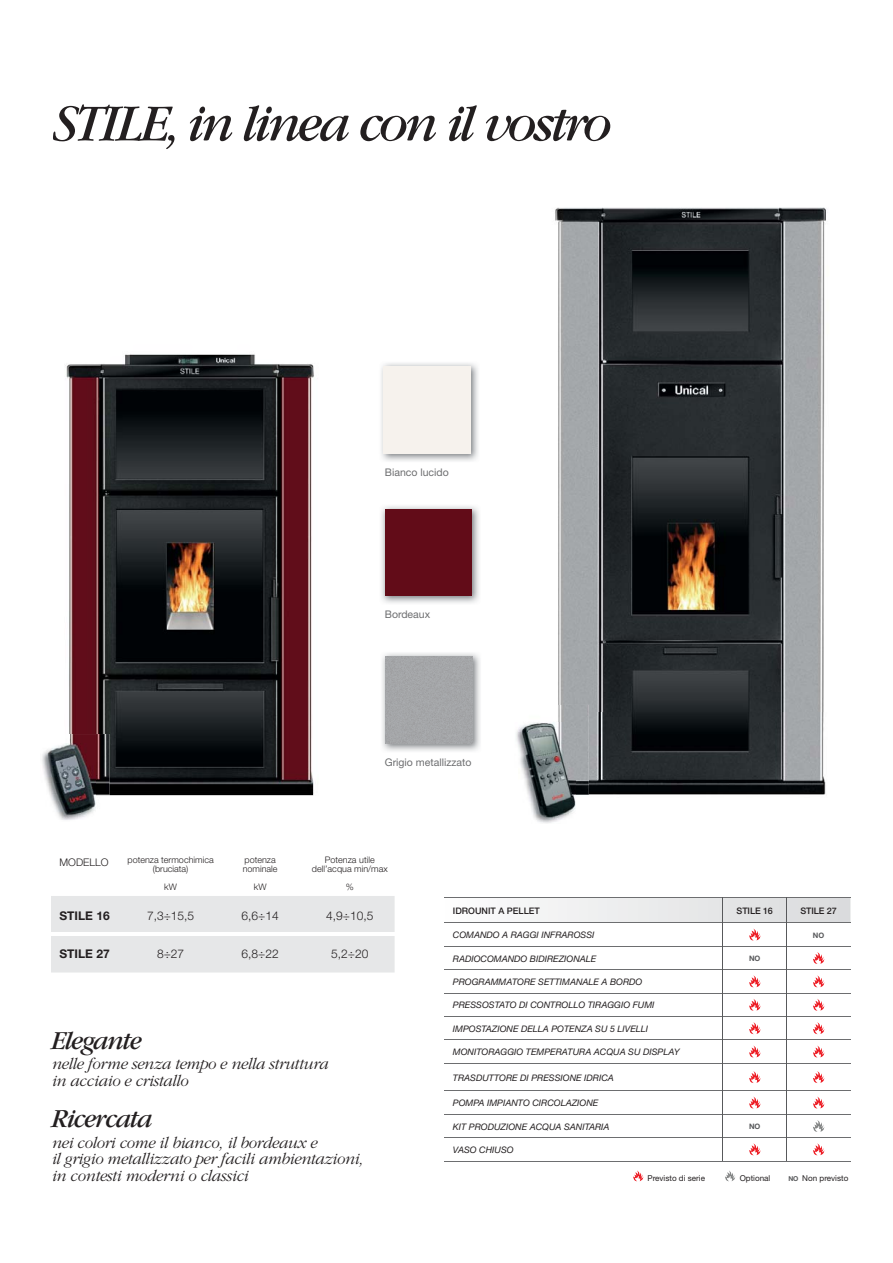
<style>
.page{position:relative;width:893px;height:1263px;background:#fff}
.page>*{position:absolute;margin:0;border:0;box-sizing:border-box;transform-origin:0 0}
.t1{font:italic 54px "Garamond";letter-spacing:-.06em;color:#231f20}
.t2{font:italic 27px "Garamond";letter-spacing:-.05em;color:#231f20}
.t3{font:italic 300 16.5px/16.5px "Garamond";letter-spacing:-.02em;color:#231f20}
.t4{font:300 12px "Helvetica Neue";color:#231f20}
.t5{font:700 12px "Helvetica Neue";color:#231f20}
.t6{font:10.5px "Helvetica Neue";color:#6d6e70}
.t7{font:300 10.5px "Helvetica Neue";color:#231f20}
.t8{font:italic 9px "Helvetica Neue";color:#231f20}
.t9{font:300 9px/9px "Helvetica Neue";color:#231f20;text-align:center}
.t10{font:500 9px "Helvetica Neue";color:#231f20}
.t11{font:8.1px "Helvetica Neue";color:#231f20}
.t12{font:700 7.5px "Helvetica Neue";color:#58595b}
.t13{font:700 6.75px "Helvetica Neue";color:#58595b}
</style>
<div class="page">
<svg style="left:633px;top:1170px;width:10px;height:11px"></svg>
<svg style="left:725px;top:1170px;width:10px;height:11px"></svg>
<hr style="left:444px;top:946px;width:279px;height:1px;background:#6d6e70">
<hr style="left:723px;top:946px;width:64px;height:1px;background:#6d6e70">
<hr style="left:787px;top:946px;width:63px;height:1px;background:#6d6e70">
<hr style="left:444px;top:969px;width:279px;height:1px;background:#6d6e70">
<hr style="left:723px;top:969px;width:64px;height:1px;background:#6d6e70">
<hr style="left:787px;top:969px;width:63px;height:1px;background:#6d6e70">
<hr style="left:444px;top:993px;width:279px;height:1px;background:#6d6e70">
<hr style="left:723px;top:993px;width:64px;height:1px;background:#6d6e70">
<hr style="left:787px;top:993px;width:63px;height:1px;background:#6d6e70">
<hr style="left:444px;top:1016px;width:279px;height:1px;background:#6d6e70">
<hr style="left:723px;top:1016px;width:64px;height:1px;background:#6d6e70">
<hr style="left:787px;top:1016px;width:63px;height:1px;background:#6d6e70">
<hr style="left:444px;top:1040px;width:279px;height:1px;background:#6d6e70">
<hr style="left:723px;top:1040px;width:64px;height:1px;background:#6d6e70">
<hr style="left:787px;top:1040px;width:63px;height:1px;background:#6d6e70">
<hr style="left:444px;top:1063px;width:279px;height:1px;background:#6d6e70">
<hr style="left:723px;top:1063px;width:64px;height:1px;background:#6d6e70">
<hr style="left:787px;top:1063px;width:63px;height:1px;background:#6d6e70">
<hr style="left:444px;top:1091px;width:279px;height:1px;background:#6d6e70">
<hr style="left:723px;top:1091px;width:64px;height:1px;background:#6d6e70">
<hr style="left:787px;top:1091px;width:63px;height:1px;background:#6d6e70">
<hr style="left:444px;top:1114px;width:279px;height:1px;background:#6d6e70">
<hr style="left:723px;top:1114px;width:64px;height:1px;background:#6d6e70">
<hr style="left:787px;top:1114px;width:63px;height:1px;background:#6d6e70">
<hr style="left:444px;top:1137px;width:279px;height:1px;background:#6d6e70">
<hr style="left:723px;top:1137px;width:64px;height:1px;background:#6d6e70">
<hr style="left:787px;top:1137px;width:63px;height:1px;background:#6d6e70">
<hr style="left:444px;top:1161px;width:406px;height:1px;background:#6d6e70">
<hr style="left:787px;top:897px;width:1px;height:264px;background:#58595b">
<hr style="left:723px;top:897px;width:1px;height:264px;background:#58595b">
<svg style="left:444px;top:897px;width:406px;height:43px"></svg>
<svg style="left:813px;top:952px;width:11px;height:12px"></svg>
<svg style="left:749px;top:975px;width:11px;height:12px"></svg>
<svg style="left:813px;top:975px;width:11px;height:12px"></svg>
<svg style="left:749px;top:999px;width:11px;height:12px"></svg>
<svg style="left:813px;top:999px;width:11px;height:12px"></svg>
<svg style="left:749px;top:1022px;width:11px;height:12px"></svg>
<svg style="left:813px;top:1022px;width:11px;height:12px"></svg>
<svg style="left:749px;top:1045px;width:11px;height:12px"></svg>
<svg style="left:813px;top:1045px;width:11px;height:12px"></svg>
<svg style="left:749px;top:1071px;width:11px;height:12px"></svg>
<svg style="left:813px;top:1071px;width:11px;height:12px"></svg>
<svg style="left:749px;top:1096px;width:11px;height:12px"></svg>
<svg style="left:813px;top:1096px;width:11px;height:12px"></svg>
<svg style="left:813px;top:1120px;width:11px;height:12px"></svg>
<svg style="left:749px;top:1143px;width:11px;height:12px"></svg>
<svg style="left:813px;top:1143px;width:11px;height:12px"></svg>
<img style="left:65px;top:354px;width:249px;height:442px">
<img style="left:65px;top:734px;width:44px;height:74px">
<img style="left:42px;top:743px;width:53px;height:77px">
<img style="left:382px;top:653px;width:98px;height:98px">
<div style="left:385px;top:657px;width:87px;height:87px;background:#a4a6a8"></div>
<img style="left:381px;top:506px;width:98px;height:97px">
<div style="left:385px;top:509px;width:86px;height:87px;background:#620c18"></div>
<img style="left:381px;top:363px;width:97px;height:98px">
<div style="left:384px;top:366px;width:87px;height:87px;background:#f6f2ed"></div>
<img style="left:555px;top:207px;width:271px;height:505px">
<img style="left:589px;top:712px;width:237px;height:83px">
<img style="left:555px;top:705px;width:34px;height:90px">
<img style="left:516px;top:730px;width:42px;height:93px">
<img style="left:518px;top:722px;width:58px;height:98px">
<div style="left:51px;top:896px;width:344px;height:76px;background:#e6e7e8"></div>
<hr style="left:51px;top:933px;width:344px;height:3px;background:#fff">
<h1 class="t1" style="left:53px;top:105px;width:561px">STILE, in linea con il vostro</h1>
<p class="t6" style="left:385px;top:469px;width:65px">Bianco lucido</p>
<p class="t6" style="left:385px;top:610px;width:47px">Bordeaux</p>
<p class="t6" style="left:385px;top:758px;width:88px">Grigio metallizzato</p>
<p class="t7" style="left:60px;top:858px;width:51px">MODELLO</p>
<p class="t9" style="left:128px;top:856px;width:88px">potenza termochimica (bruciata)</p>
<p class="t9" style="left:164px;top:883px;width:14px">kW</p>
<p class="t9" style="left:243px;top:856px;width:36px;text-align:left">potenza nominale</p>
<p class="t9" style="left:254px;top:883px;width:14px">kW</p>
<p class="t9" style="left:312px;top:856px;width:77px">Potenza utile dell’acqua min/max</p>
<p class="t9" style="left:346px;top:883px;width:10px">%</p>
<h3 class="t5" style="left:60px;top:911px;width:52px">STILE 16</h3>
<h3 class="t4" style="left:147px;top:911px;width:49px">7,3÷15,5</h3>
<h3 class="t4" style="left:242px;top:911px;width:39px">6,6÷14</h3>
<h3 class="t4" style="left:326px;top:911px;width:49px">4,9÷10,5</h3>
<h3 class="t5" style="left:60px;top:949px;width:52px">STILE 27</h3>
<h3 class="t4" style="left:157px;top:949px;width:29px">8÷27</h3>
<h3 class="t4" style="left:242px;top:949px;width:39px">6,8÷22</h3>
<h3 class="t4" style="left:331px;top:949px;width:39px">5,2÷20</h3>
<h2 class="t2" style="left:51px;top:1031px;width:93px">Elegante</h2>
<h3 class="t3" style="left:51px;top:1057px;width:278px">nelle forme senza tempo e nella struttura in acciaio e cristallo</h3>
<h2 class="t2" style="left:51px;top:1109px;width:103px">Ricercata</h2>
<h3 class="t3" style="left:51px;top:1135px;width:314px">nei colori come il bianco, il bordeaux e<br>il grigio metallizzato per facili ambientazioni, in contesti moderni o classici</h3>
<p class="t10" style="left:453px;top:907px;width:89px">IDROUNIT A PELLET</p>
<p class="t10" style="left:737px;top:907px;width:38px">STILE 16</p>
<p class="t10" style="left:800px;top:907px;width:38px">STILE 27</p>
<p class="t8" style="left:453px;top:932px;width:143px">COMANDO A RAGGI INFRAROSSI</p>
<p class="t12" style="left:813px;top:932px;width:13px">NO</p>
<p class="t8" style="left:453px;top:955px;width:145px">RADIOCOMANDO BIDIREZIONALE</p>
<p class="t12" style="left:749px;top:955px;width:13px">NO</p>
<p class="t8" style="left:453px;top:978px;width:191px">PROGRAMMATORE SETTIMANALE A BORDO</p>
<p class="t8" style="left:453px;top:1002px;width:203px">PRESSOSTATO DI CONTROLLO TIRAGGIO FUMI</p>
<p class="t8" style="left:453px;top:1025px;width:197px">IMPOSTAZIONE DELLA POTENZA SU 5 LIVELLI</p>
<p class="t8" style="left:453px;top:1049px;width:228px">MONITORAGGIO TEMPERATURA ACQUA SU DISPLAY</p>
<p class="t8" style="left:453px;top:1074px;width:162px">TRASDUTTORE DI PRESSIONE IDRICA</p>
<p class="t8" style="left:453px;top:1100px;width:147px">POMPA IMPIANTO CIRCOLAZIONE</p>
<p class="t8" style="left:453px;top:1123px;width:158px">KIT PRODUZIONE ACQUA SANITARIA</p>
<p class="t12" style="left:749px;top:1123px;width:13px">NO</p>
<p class="t8" style="left:453px;top:1146px;width:62px">VASO CHIUSO</p>
<p class="t11" style="left:647px;top:1175px;width:59px">Previsto di serie</p>
<p class="t11" style="left:740px;top:1175px;width:32px">Optional</p>
<p class="t11" style="left:802px;top:1175px;width:48px">Non previsto</p>
<p class="t13" style="left:788px;top:1176px;width:12px">NO</p>
</div>
